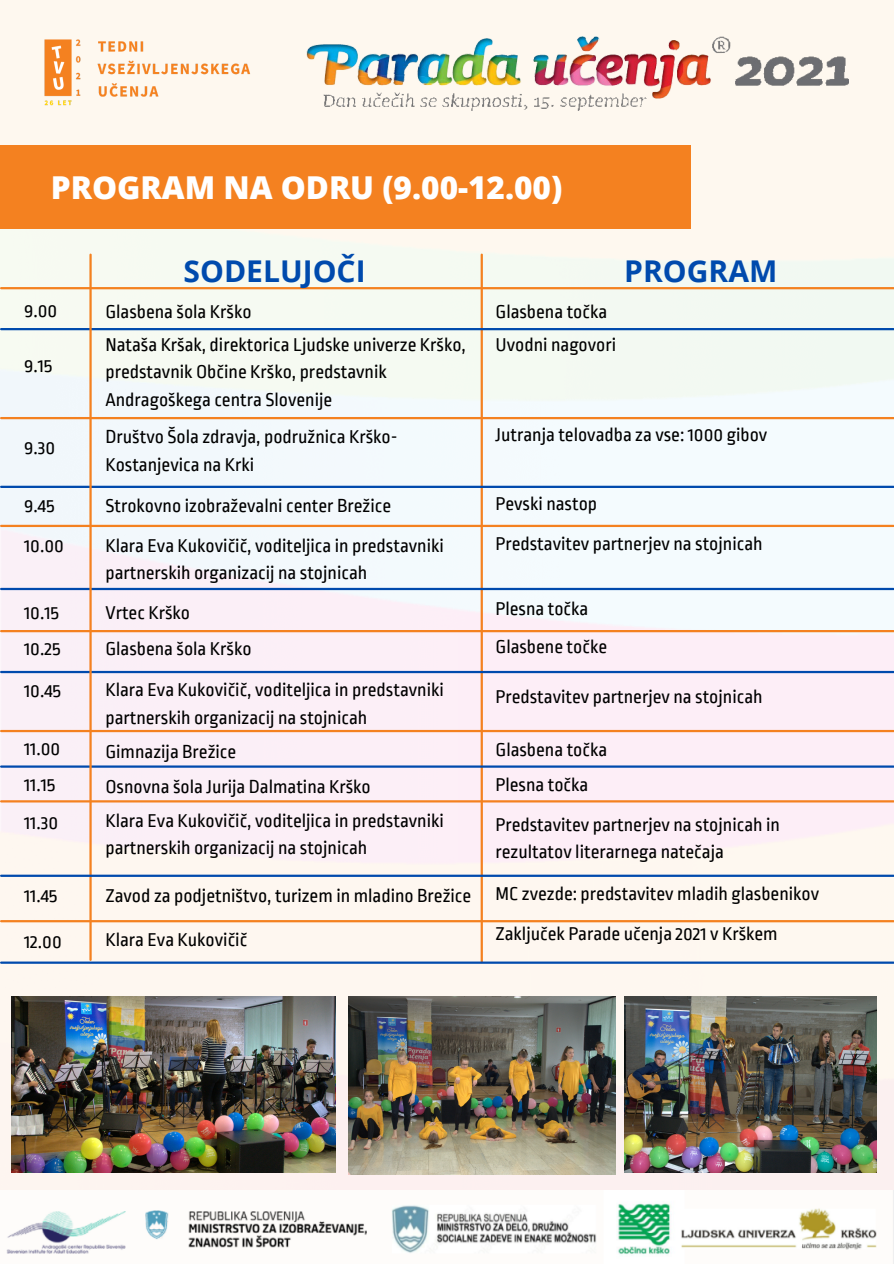
<style>
.page{position:relative;width:894px;height:1264px;background:#fff}
.page>*{position:absolute;margin:0;border:0;box-sizing:border-box;transform-origin:0 0}
.t1{font:800 31.5px "Open Sans";color:#fff}
.t2{font:700 30px "Open Sans";color:#004aad}
.t3{font:19.5px/27.3px "Ropa Sans";color:#000}
</style>
<div class="page">
<img style="left:0;top:0;width:893px;height:1190px">
<img style="left:307px;top:36px;width:541px;height:74px">
<img style="left:40px;top:34px;width:218px;height:76px">
<div style="left:0;top:145px;width:690px;height:84px;background:#f48120"></div>
<hr style="left:480px;top:255px;width:2px;height:707px;background:#f48120">
<hr style="left:1px;top:417px;width:892px;height:2px;background:#f48120">
<hr style="left:1px;top:328px;width:892px;height:2px;background:#004aad">
<hr style="left:1px;top:525px;width:892px;height:2px;background:#f48120">
<hr style="left:1px;top:485px;width:892px;height:3px;background:#004aad">
<hr style="left:1px;top:630px;width:892px;height:2px;background:#f48120">
<hr style="left:1px;top:588px;width:892px;height:2px;background:#004aad">
<hr style="left:1px;top:730px;width:892px;height:2px;background:#f48120">
<hr style="left:1px;top:671px;width:892px;height:2px;background:#004aad">
<hr style="left:1px;top:287px;width:892px;height:2px;background:#f48120">
<hr style="left:1px;top:765px;width:892px;height:2px;background:#004aad">
<img style="left:12px;top:996px;width:323px;height:176px">
<img style="left:348px;top:996px;width:267px;height:178px">
<img style="left:624px;top:996px;width:252px;height:176px">
<hr style="left:89px;top:255px;width:3px;height:704px;background:#f48120">
<hr style="left:1px;top:800px;width:892px;height:2px;background:#f48120">
<hr style="left:1px;top:874px;width:892px;height:2px;background:#004aad">
<hr style="left:1px;top:920px;width:892px;height:2px;background:#f48120">
<hr style="left:1px;top:961px;width:892px;height:2px;background:#004aad">
<img style="left:6px;top:1203px;width:871px;height:52px">
<p class="t1" style="left:51px;top:165px;width:513px">PROGRAM NA ODRU (9.00-12.00)</p>
<p class="t3" style="left:24px;top:298px;width:35px">9.00</p>
<p class="t3" style="left:24px;top:352px;width:30px">9.15</p>
<p class="t3" style="left:24px;top:434px;width:32px">9.30</p>
<p class="t3" style="left:24px;top:492px;width:32px">9.45</p>
<p class="t3" style="left:24px;top:532px;width:41px">10.00</p>
<p class="t3" style="left:24px;top:599px;width:36px">10.15</p>
<p class="t3" style="left:24px;top:635px;width:38px">10.25</p>
<p class="t3" style="left:24px;top:677px;width:39px">10.45</p>
<p class="t3" style="left:24px;top:735px;width:38px">11.00</p>
<p class="t3" style="left:24px;top:771px;width:33px">11.15</p>
<p class="t3" style="left:24px;top:809px;width:35px">11.30</p>
<p class="t3" style="left:24px;top:882px;width:35px">11.45</p>
<p class="t3" style="left:24px;top:928px;width:39px">12.00</p>
<p class="t2" style="left:183px;top:250px;width:183px">SODELUJOČI</p>
<p class="t2" style="left:624px;top:250px;width:155px">PROGRAM</p>
<p class="t3" style="left:105px;top:298px;width:148px">Glasbena šola Krško</p>
<p class="t3" style="left:105px;top:331px;width:362px">Nataša Kršak, direktorica Ljudske univerze Krško, predstavnik Občine Krško, predstavnik<br>Andragoškega centra Slovenije</p>
<p class="t3" style="left:105px;top:424px;width:294px">Društvo Šola zdravja, podružnica Krško-<br>Kostanjevica na Krki</p>
<p class="t3" style="left:105px;top:493px;width:287px">Strokovno izobraževalni center Brežice</p>
<p class="t3" style="left:105px;top:532px;width:340px">Klara Eva Kukovičič, voditeljica in predstavniki partnerskih organizacij na stojnicah</p>
<p class="t3" style="left:105px;top:599px;width:86px">Vrtec Krško</p>
<p class="t3" style="left:105px;top:635px;width:148px">Glasbena šola Krško</p>
<p class="t3" style="left:105px;top:677px;width:340px">Klara Eva Kukovičič, voditeljica in predstavniki partnerskih organizacij na stojnicah</p>
<p class="t3" style="left:495px;top:298px;width:113px">Glasbena točka</p>
<p class="t3" style="left:495px;top:331px;width:122px">Uvodni nagovori</p>
<p class="t3" style="left:495px;top:422px;width:273px">Jutranja telovadba za vse: 1000 gibov</p>
<p class="t3" style="left:495px;top:491px;width:103px">Pevski nastop</p>
<p class="t3" style="left:495px;top:530px;width:268px">Predstavitev partnerjev na stojnicah</p>
<p class="t3" style="left:495px;top:595px;width:94px">Plesna točka</p>
<p class="t3" style="left:495px;top:633px;width:113px">Glasbene točke</p>
<p class="t3" style="left:495px;top:683px;width:268px">Predstavitev partnerjev na stojnicah</p>
<p class="t3" style="left:495px;top:736px;width:113px">Glasbena točka</p>
<p class="t3" style="left:495px;top:771px;width:94px">Plesna točka</p>
<p class="t3" style="left:495px;top:811px;width:286px">Predstavitev partnerjev na stojnicah in rezultatov literarnega natečaja</p>
<p class="t3" style="left:495px;top:880px;width:325px">MC zvezde: predstavitev mladih glasbenikov</p>
<p class="t3" style="left:105px;top:738px;width:132px">Gimnazija Brežice</p>
<p class="t3" style="left:105px;top:773px;width:267px">Osnovna šola Jurija Dalmatina Krško</p>
<p class="t3" style="left:105px;top:807px;width:340px">Klara Eva Kukovičič, voditeljica in predstavniki partnerskih organizacij na stojnicah</p>
<p class="t3" style="left:105px;top:882px;width:367px">Zavod za podjetništvo, turizem in mladino Brežice</p>
<p class="t3" style="left:105px;top:926px;width:143px">Klara Eva Kukovičič</p>
<p class="t3" style="left:495px;top:920px;width:283px">Zaključek Parade učenja 2021 v Krškem</p>
</div>
